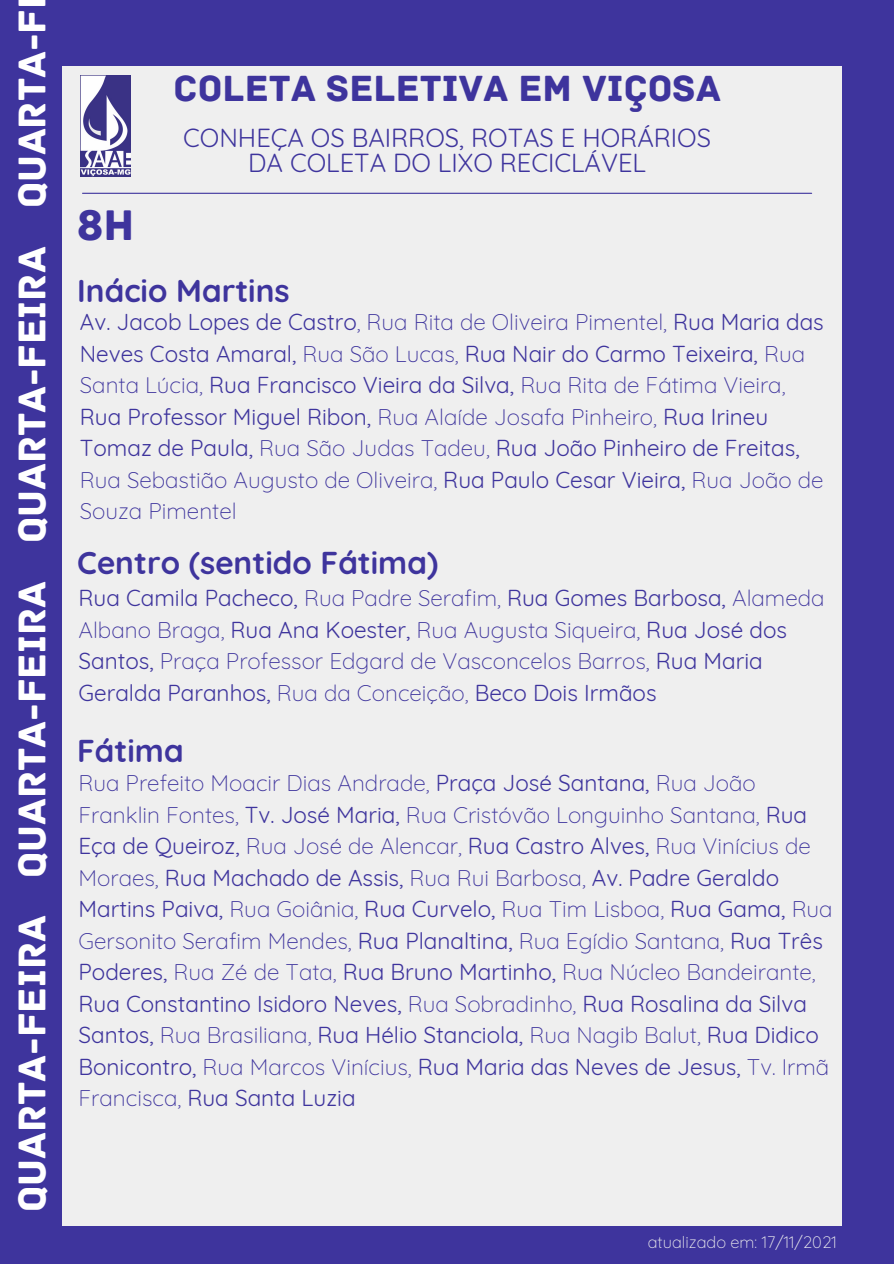
<style>
.page{position:relative;width:894px;height:1264px;background:#fff}
.page>*{position:absolute;margin:0;border:0;box-sizing:border-box;transform-origin:0 0}
.t1{font:45px "Archive";color:#3e349d}
.t2{font:40.65px "Archive";color:#fff}
.t3{font:38.25px "Archive";color:#3e349d}
.t4{font:700 31.5px "Quicksand";color:#3e349d}
.t5{font:25.5px/24.8px "Quicksand";color:#3e349d;text-align:center}
.t6{font:300 22.5px/31.5px "Quicksand";color:#3e349d}
.t7{font:22.5px/31.5px "Quicksand";color:#3e349d}
.t8{font:300 16.5px "Quicksand";color:#efefef}
.s1{font-weight:300}
.s2{font-weight:400}
</style>
<div class="page">
<div style="left:0;top:0;width:893px;height:1263px;background:#3e349d"></div>
<div style="left:62px;top:67px;width:780px;height:1158px;background:#efefef"></div>
<img style="left:81px;top:76px;width:49px;height:100px">
<hr style="left:82px;top:193px;width:729px;height:1px;background:#3e349d">
<p class="t2" style="left:8px;top:208px;width:200px;rotate:-90deg">quarta-f</p>
<p class="t2" style="left:8px;top:543px;width:298px;rotate:-90deg">quarta-feira</p>
<p class="t2" style="left:8px;top:877px;width:298px;rotate:-90deg">quarta-feira</p>
<p class="t2" style="left:8px;top:1211px;width:298px;rotate:-90deg">quarta-feira</p>
<p class="t3" style="left:173px;top:66px;width:549px">COLETA SELETIVA EM VIÇOSA</p>
<p class="t5" style="left:183px;top:125px;width:529px">CONHEÇA OS BAIRROS, ROTAS E HORÁRIOS<br>DA COLETA DO LIXO RECICLÁVEL</p>
<p class="t1" style="left:77px;top:199px;width:59px">8h</p>
<p class="t4" style="left:77px;top:270px;width:214px">Inácio Martins</p>
<p class="t7" style="left:80px;top:306px;width:745px">Av. Jacob Lopes de Castro<span class="s1">, Rua Rita de Oliveira Pimentel,</span> Rua Maria das Neves Costa Amaral, <span class="s1">Rua São Lucas,</span> Rua Nair do Carmo Teixeira, <span class="s1">Rua Santa Lúcia,</span> Rua Francisco Vieira da Silva, <span class="s1">Rua Rita de Fátima Vieira, </span>Rua Professor Miguel Ribon, <span class="s1">Rua Alaíde Josafa Pinheiro,</span> Rua Irineu Tomaz de Paula, <span class="s1">Rua São Judas Tadeu,</span> Rua João Pinheiro de Freitas, <span class="s1">Rua Sebastião Augusto de Oliveira,</span> Rua Paulo Cesar Vieira, <span class="s1">Rua João de Souza Pimentel</span></p>
<p class="t4" style="left:77px;top:542px;width:362px">Centro (sentido Fátima)</p>
<p class="t6" style="left:78px;top:582px;width:747px"><span class="s2">Rua Camila Pacheco,</span> Rua Padre Serafim, <span class="s2">Rua Gomes Barbosa,</span> Alameda Albano Braga, <span class="s2">Rua Ana Koester,</span> Rua Augusta Siqueira, <span class="s2">Rua José dos Santos,</span> Praça Professor Edgard de Vasconcelos Barros, <span class="s2">Rua Maria Geralda Paranhos,</span> Rua da Conceição, <span class="s2">Beco Dois Irmãos</span></p>
<p class="t4" style="left:77px;top:731px;width:108px">Fátima</p>
<p class="t6" style="left:78px;top:766px;width:755px">Rua Prefeito Moacir Dias Andrade, <span class="s2">Praça José Santana,</span> Rua João Franklin Fontes, <span class="s2">Tv. José Maria,</span> Rua Cristóvão Longuinho Santana, <span class="s2">Rua Eça de Queiroz,</span> Rua José de Alencar, <span class="s2">Rua Castro Alves,</span> Rua Vinícius de Moraes, <span class="s2">Rua Machado de Assis,</span> Rua Rui Barbosa, <span class="s2">Av. Padre Geraldo Martins Paiva,</span> Rua Goiânia, <span class="s2">Rua Curvelo,</span> Rua Tim Lisboa, <span class="s2">Rua Gama,</span> Rua Gersonito Serafim Mendes, <span class="s2">Rua Planaltina,</span> Rua Egídio Santana, <span class="s2">Rua Três Poderes,</span> Rua Zé de Tata, <span class="s2">Rua Bruno Martinho,</span> Rua Núcleo Bandeirante, <span class="s2">Rua Constantino Isidoro Neves,</span> Rua Sobradinho, <span class="s2">Rua Rosalina da Silva Santos,</span> Rua Brasiliana, <span class="s2">Rua Hélio Stanciola,</span> Rua Nagib Balut, <span class="s2">Rua Didico Bonicontro,</span> Rua Marcos Vinícius, <span class="s2">Rua Maria das Neves de Jesus,</span> Tv. Irmã Francisca, <span class="s2">Rua Santa Luzia</span></p>
<p class="t8" style="left:647px;top:1231px;width:190px">atualizado em: 17/11/2021</p>
</div>
